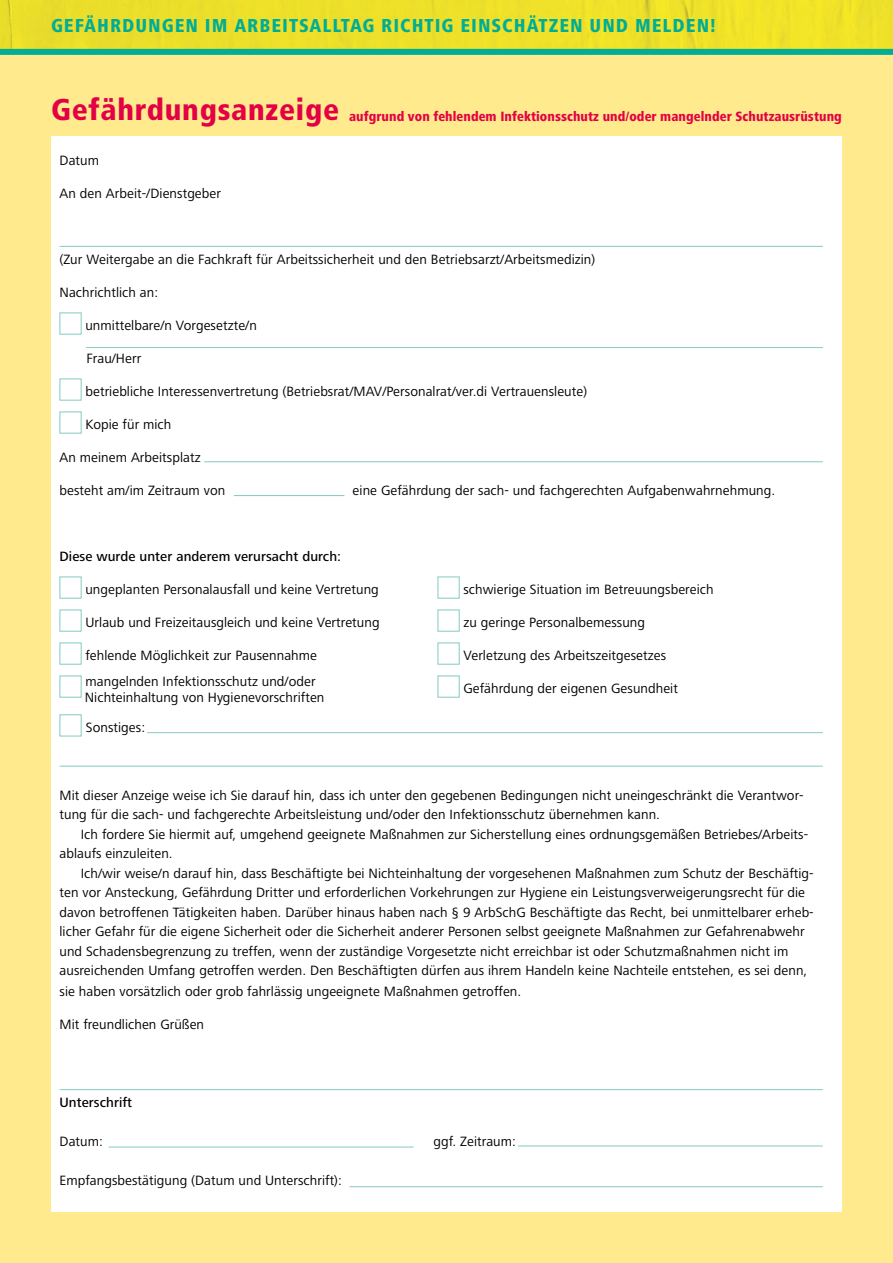
<style>
.page{position:relative;width:893px;height:1263px;background:#fff}
.page>*{position:absolute;margin:0;border:0;box-sizing:border-box;transform-origin:0 0}
.t1{font:800 condensed 19.5px "Frutiger Next LT";letter-spacing:.05em;color:#00ad95}
.t2{font:13.95px/19.5px "Frutiger Next LT";letter-spacing:.005em;color:#000}
.t3{font:800 condensed 13.95px "Frutiger Next LT";letter-spacing:.005em;color:#e40045}
.t4{font:500 13.95px "Frutiger Next LT";letter-spacing:.005em;color:#000}
.s1{font-family:"Frutiger";font-weight:900;font-size:30px}
</style>
<div class="page">
<div style="left:12px;top:0;width:881px;height:49px;background:#ede02a"></div>
<img style="left:0;top:0;width:12px;height:49px">
<div style="left:0;top:55px;width:893px;height:1208px;background:#ffeb8d"></div>
<div style="left:51px;top:136px;width:791px;height:1076px;background:#fff"></div>
<div style="left:60px;top:312px;width:22px;height:22px;border:1px solid #85cac2"></div>
<div style="left:60px;top:378px;width:22px;height:22px;border:1px solid #85cac2"></div>
<div style="left:60px;top:411px;width:22px;height:23px;border:1px solid #85cac2"></div>
<div style="left:60px;top:576px;width:22px;height:22px;border:1px solid #85cac2"></div>
<div style="left:438px;top:576px;width:22px;height:22px;border:1px solid #85cac2"></div>
<div style="left:60px;top:609px;width:22px;height:23px;border:1px solid #85cac2"></div>
<div style="left:438px;top:609px;width:22px;height:23px;border:1px solid #85cac2"></div>
<div style="left:60px;top:642px;width:22px;height:22px;border:1px solid #85cac2"></div>
<div style="left:438px;top:642px;width:22px;height:22px;border:1px solid #85cac2"></div>
<div style="left:60px;top:675px;width:22px;height:23px;border:1px solid #85cac2"></div>
<div style="left:438px;top:675px;width:22px;height:23px;border:1px solid #85cac2"></div>
<hr style="left:60px;top:246px;width:763px;height:1px;background:#85cac2">
<hr style="left:86px;top:347px;width:737px;height:1px;background:#85cac2">
<hr style="left:204px;top:461px;width:619px;height:1px;background:#85cac2">
<hr style="left:147px;top:732px;width:676px;height:1px;background:#85cac2">
<hr style="left:60px;top:766px;width:763px;height:1px;background:#85cac2">
<hr style="left:60px;top:1089px;width:763px;height:1px;background:#85cac2">
<hr style="left:518px;top:1145px;width:305px;height:1px;background:#85cac2">
<hr style="left:350px;top:1186px;width:473px;height:1px;background:#85cac2">
<hr style="left:109px;top:1147px;width:305px;height:1px;background:#85cac2">
<hr style="left:234px;top:495px;width:110px;height:1px;background:#85cac2">
<div style="left:0;top:49px;width:893px;height:6px;background:#00ad95"></div>
<div style="left:60px;top:714px;width:22px;height:22px;border:1px solid #85cac2"></div>
<h1 class="t1" style="left:51px;top:14px;width:666px">GEFÄHRDUNGEN IM ARBEITSALLTAG RICHTIG EINSCHÄTZEN UND MELDEN!</h1>
<p class="t3" style="left:51px;top:108px;width:792px"><span class="s1">Gefährdungsanzeige</span> aufgrund von fehlendem Infektionsschutz und/oder mangelnder Schutzausrüstung</p>
<p class="t2" style="left:60px;top:151px;width:41px">Datum</p>
<p class="t2" style="left:60px;top:184px;width:163px">An den Arbeit-/Dienstgeber</p>
<p class="t2" style="left:60px;top:250px;width:537px">(Zur Weitergabe an die Fachkraft für Arbeitssicherheit und den Betriebsarzt/Arbeitsmedizin)</p>
<p class="t2" style="left:60px;top:283px;width:100px">Nachrichtlich an:</p>
<p class="t2" style="left:85px;top:316px;width:173px">unmittelbare/n Vorgesetzte/n</p>
<p class="t2" style="left:86px;top:349px;width:56px">Frau/Herr</p>
<p class="t2" style="left:85px;top:382px;width:503px">betriebliche Interessenvertretung (Betriebsrat/MAV/Personalrat/ver.di Vertrauensleute)</p>
<p class="t2" style="left:85px;top:415px;width:87px">Kopie für mich</p>
<p class="t2" style="left:60px;top:448px;width:143px">An meinem Arbeitsplatz</p>
<p class="t2" style="left:60px;top:481px;width:167px">besteht am/im Zeitraum von</p>
<p class="t2" style="left:353px;top:481px;width:424px">eine Gefährdung der sach- und fachgerechten Aufgabenwahrnehmung.</p>
<p class="t4" style="left:60px;top:549px;width:283px">Diese wurde unter anderem verursacht durch:</p>
<p class="t2" style="left:85px;top:580px;width:295px">ungeplanten Personalausfall und keine Vertretung</p>
<p class="t2" style="left:463px;top:580px;width:252px">schwierige Situation im Betreuungsbereich</p>
<p class="t2" style="left:85px;top:613px;width:296px">Urlaub und Freizeitausgleich und keine Vertretung</p>
<p class="t2" style="left:463px;top:613px;width:183px">zu geringe Personalbemessung</p>
<p class="t2" style="left:85px;top:646px;width:233px">fehlende Möglichkeit zur Pausennahme</p>
<p class="t2" style="left:463px;top:646px;width:204px">Verletzung des Arbeitszeitgesetzes</p>
<p class="t2" style="left:85px;top:671px;width:232px">mangelnden Infektionsschutz und/oder</p>
<p class="t2" style="left:463px;top:679px;width:216px">Gefährdung der eigenen Gesundheit</p>
<p class="t2" style="left:85px;top:688px;width:241px">Nichteinhaltung von Hygienevorschriften</p>
<p class="t2" style="left:86px;top:717px;width:61px">Sonstiges:</p>
<p class="t2" style="left:60px;top:785px;width:746px">Mit dieser Anzeige weise ich Sie darauf hin, dass ich unter den gegebenen Bedingungen nicht uneingeschränkt die Verantwor&shy;tung für die sach- und fachgerechte Arbeitsleistung und/oder den Infektionsschutz übernehmen kann.</p>
<p class="t2" style="left:60px;top:824px;width:750px;text-indent:21px">Ich fordere Sie hiermit auf, umgehend geeignete Maßnahmen zur Sicherstellung eines ordnungsgemäßen Betriebes/Arbeits&shy;ablaufs einzuleiten.</p>
<p class="t2" style="left:60px;top:863px;width:756px;text-indent:21px">Ich/wir weise/n darauf hin, dass Beschäftigte bei Nichteinhaltung der vorgesehenen Maßnahmen zum Schutz der Beschäftig&shy;ten vor Ansteckung, Gefährdung Dritter und erforderlichen Vorkehrungen zur Hygiene ein Leistungsverweigerungsrecht für die davon betroffenen Tätigkeiten haben. Darüber hinaus haben nach § 9 ArbSchG Beschäftigte das Recht, bei unmittelbarer erheb&shy;licher Gefahr für die eigene Sicherheit oder die Sicherheit anderer Personen selbst geeignete Maßnahmen zur Gefahrenabwehr und Schadensbegrenzung zu treffen, wenn der zuständige Vorgesetzte nicht erreichbar ist oder Schutzmaßnahmen nicht im ausreichenden Umfang getroffen werden. Den Beschäftigten dürfen aus ihrem Handeln keine Nachteile entstehen, es sei denn,</p>
<p class="t2" style="left:60px;top:982px;width:463px">sie haben vorsätzlich oder grob fahrlässig ungeeignete Maßnahmen getroffen.</p>
<p class="t2" style="left:60px;top:1015px;width:146px">Mit freundlichen Grüßen</p>
<p class="t4" style="left:60px;top:1095px;width:74px">Unterschrift</p>
<p class="t2" style="left:60px;top:1132px;width:45px">Datum:</p>
<p class="t2" style="left:434px;top:1132px;width:84px">ggf. Zeitraum:</p>
<p class="t2" style="left:60px;top:1171px;width:284px">Empfangsbestätigung (Datum und Unterschrift):</p>
</div>
